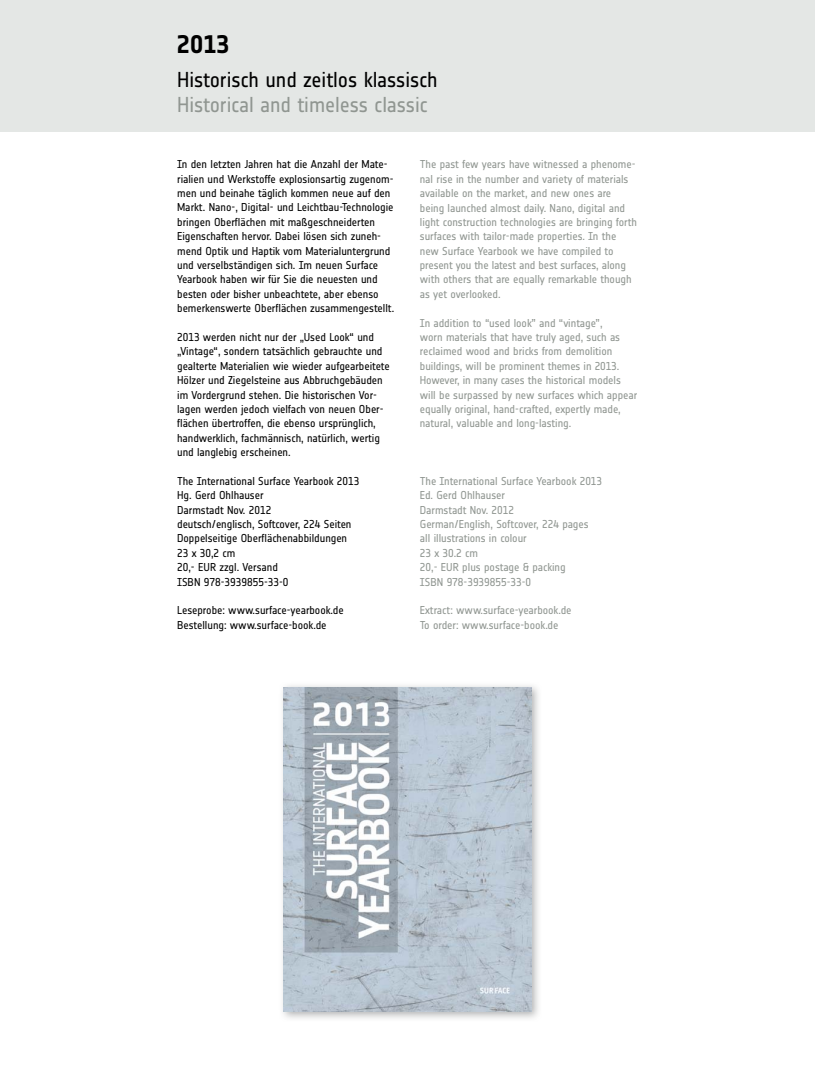
<style>
.page{position:relative;width:815px;height:1071px;background:#fff}
.page>*{position:absolute;margin:0;border:0;box-sizing:border-box;transform-origin:0 0}
.t1{font:25px "Notes Bold Tf";color:#000}
.t2{font:21.25px "Notes Regular Tf";letter-spacing:-.005em;color:#000}
.t3{font:21.25px "Notes Regular Tf";letter-spacing:-.005em;color:#909691}
.t4{font:11.25px/14.4px "Notes Regular Tf";letter-spacing:-.005em;color:#000}
.t5{font:11.25px/14.4px "Notes Regular Tf";letter-spacing:-.005em;color:#909691}
</style>
<div class="page">
<div style="left:0;top:0;width:815px;height:131px;background:#e4e7e5"></div>
<img style="left:282px;top:685px;width:257px;height:334px">
<img style="left:284px;top:686px;width:247px;height:325px">
<h1 class="t1" style="left:177px;top:30px;width:54px">2013</h1>
<h2 class="t2" style="left:177px;top:68px;width:262px">Historisch und zeitlos klassisch</h2>
<h2 class="t3" style="left:177px;top:93px;width:252px">Historical and timeless classic</h2>
<p class="t4" style="left:177px;top:157px;width:219px">In den letzten Jahren hat die Anzahl der Mate&shy;rialien und Werkstoffe explosionsartig zugenom&shy;men und beinahe täglich kommen neue auf den Markt. Nano-, Digital- und Leichtbau-Technologie bringen Oberflächen mit maßgeschneiderten Eigenschaften hervor. Dabei lösen sich zuneh&shy;mend Optik und Haptik vom Materialuntergrund und verselbständigen sich. Im neuen Surface Yearbook haben wir für Sie die neuesten und besten oder bisher unbeachtete, aber ebenso bemerkenswerte Oberflächen zusammengestellt.</p>
<p class="t4" style="left:177px;top:330px;width:214px">2013 werden nicht nur der „Used Look“ und „Vintage“, sondern tatsächlich gebrauchte und gealterte Materialien wie wieder aufgearbeitete Hölzer und Ziegelsteine aus Abbruchgebäuden im Vordergrund stehen. Die historischen Vor&shy;lagen werden jedoch vielfach von neuen Ober&shy;flächen übertroffen, die ebenso ursprünglich, handwerklich, fachmännisch, natürlich, wertig und langlebig erscheinen.</p>
<p class="t4" style="left:177px;top:473px;width:184px">The International Surface Yearbook 2013<br>Hg. Gerd Ohlhauser<br>Darmstadt Nov. 2012<br>deutsch/englisch, Softcover, 224 Seiten<br>Doppelseitige Oberflächenabbildungen<br>23 x 30,2 cm<br>20,- EUR zzgl. Versand<br>ISBN 978-3939855-33-0</p>
<p class="t4" style="left:177px;top:603px;width:168px">Leseprobe: www.surface-yearbook.de<br>Bestellung: www.surface-book.de</p>
<p class="t5" style="left:420px;top:157px;width:219px">The past few years have witnessed a phenome&shy;nal rise in the number and variety of materials available on the market, and new ones are being launched almost daily. Nano, digital and light construction technologies are bringing forth surfaces with tailor-made properties. In the new Surface Yearbook we have compiled to present you the latest and best surfaces, along with others that are equally remarkable though as yet overlooked.</p>
<p class="t5" style="left:420px;top:315px;width:219px">In addition to “used look” and “vintage”,<br>worn materials that have truly aged, such as reclaimed wood and bricks from demolition buildings, will be prominent themes in 2013.<br>However, in many cases the historical models will be surpassed by new surfaces which appear equally original, hand-crafted, expertly made, natural, valuable and long-lasting.</p>
<p class="t5" style="left:420px;top:474px;width:184px">The International Surface Yearbook 2013<br>Ed. Gerd Ohlhauser<br>Darmstadt Nov. 2012<br>German/English, Softcover, 224 pages<br>all illustrations in colour<br>23 x 30.2 cm<br>20,- EUR plus postage &amp; packing<br>ISBN 978-3939855-33-0</p>
<p class="t5" style="left:420px;top:603px;width:153px">Extract: www.surface-yearbook.de<br>To order: www.surface-book.de</p>
</div>
